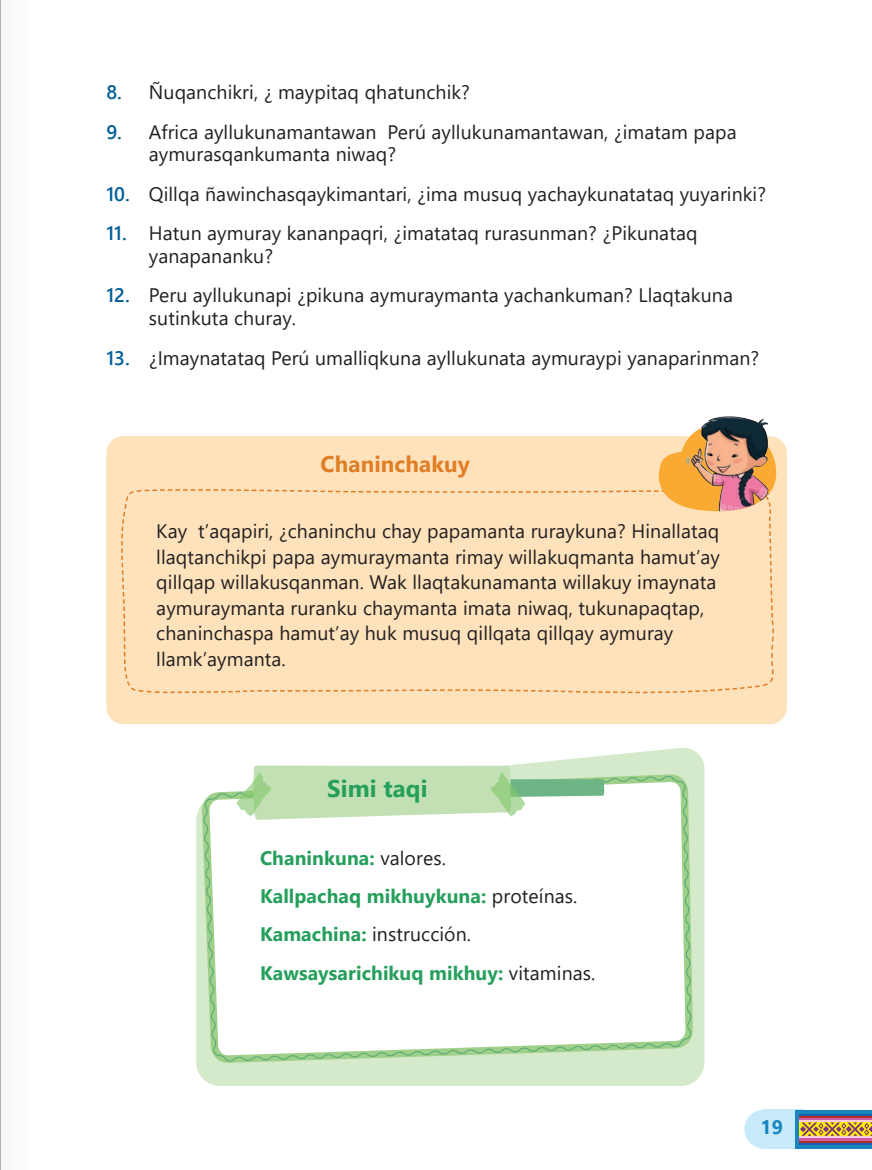
<style>
.page{position:relative;width:872px;height:1170px;background:#fff}
.page>*{position:absolute;margin:0;border:0;box-sizing:border-box;transform-origin:0 0}
.t1{font:700 24px "Segoe UI";letter-spacing:.005em;color:#269f5c}
.t2{font:700 22.5px "Segoe UI";letter-spacing:.005em;color:#e07e26}
.t3{font:19.5px/25.5px "Segoe UI";letter-spacing:.005em;color:#231f20}
.t4{font:700 19.5px/38.2px "Segoe UI";letter-spacing:.005em;color:#269f5c}
.t5{font:700 19.5px "Segoe UI";color:#1a84bf}
.s1{font-weight:600;color:#005e96}
.s2{font-weight:400;color:#231f20}
</style>
<div class="page">
<div style="left:0;top:0;width:37px;height:1169px;background:#fafafa"></div>
<hr style="left:0;top:0;width:1px;height:1169px;background:#97999c">
<div style="left:762px;top:1109px;width:42px;height:39px;background:#c6eafa"></div>
<div style="left:744px;top:1109px;width:39px;height:39px;background:#c6eafa;border-radius:50%"></div>
<svg style="left:795px;top:1110px;width:77px;height:38px"></svg>
<hr style="left:800px;top:1113px;width:72px;height:2px;background:#1b60ae">
<hr style="left:800px;top:1142px;width:72px;height:2px;background:#1b60ae">
<hr style="left:800px;top:1115px;width:72px;height:3px;background:#b82c28">
<hr style="left:800px;top:1139px;width:72px;height:3px;background:#b82c28">
<hr style="left:800px;top:1118px;width:72px;height:2px;background:#ca5da3">
<hr style="left:800px;top:1137px;width:72px;height:2px;background:#ca5da3">
<hr style="left:800px;top:1120px;width:72px;height:2px;background:#f9cdde">
<hr style="left:800px;top:1135px;width:72px;height:2px;background:#f9cdde">
<svg style="left:800px;top:1122px;width:72px;height:13px"></svg>
<svg style="left:196px;top:747px;width:508px;height:338px"></svg>
<svg style="left:197px;top:761px;width:505px;height:317px"></svg>
<svg style="left:200px;top:765px;width:498px;height:309px"></svg>
<svg style="left:236px;top:765px;width:368px;height:55px"></svg>
<div style="left:106px;top:436px;width:681px;height:288px;background:#fee2bc;border-radius:17px"></div>
<svg style="left:121px;top:526px;width:1px;height:47px"></svg>
<svg style="left:621px;top:693px;width:34px;height:1px"></svg>
<svg style="left:122px;top:489px;width:652px;height:204px"></svg>
<svg style="left:478px;top:436px;width:296px;height:79px"></svg>
<img style="left:686px;top:455px;width:91px;height:58px">
<img style="left:686px;top:416px;width:101px;height:39px">
<p class="t3" style="left:106px;top:78px;width:365px"><span class="s1">8.</span> Ñuqanchikri, ¿ maypitaq qhatunchik?</p>
<p class="t3" style="left:149px;top:119px;width:589px;line-height:22.5px;text-indent:-43px"><span class="s1">9.</span> Africa ayllukunamantawan Perú ayllukunamantawan, ¿imatam papa aymurasqankumanta niwaq?</p>
<p class="t3" style="left:106px;top:179px;width:661px"><span class="s1">10.</span> Qillqa ñawinchasqaykimantari, ¿ima musuq yachaykunatataq yuyarinki?</p>
<p class="t3" style="left:149px;top:220px;width:550px;line-height:22.5px;text-indent:-43px"><span class="s1">11.</span> Hatun aymuray kananpaqri, ¿imatataq rurasunman? ¿Pikunataq yanapananku?</p>
<p class="t3" style="left:149px;top:282px;width:585px;line-height:22.5px;text-indent:-43px"><span class="s1">12.</span> Peru ayllukunapi ¿pikuna aymuraymanta yachankuman? Llaqtakuna sutinkuta churay.</p>
<p class="t3" style="left:106px;top:343px;width:654px"><span class="s1">13.</span> ¿Imaynatataq Perú umalliqkuna ayllukunata aymuraypi yanaparinman?</p>
<p class="t2" style="left:321px;top:442px;width:151px">Chaninchakuy</p>
<p class="t3" style="left:156px;top:516px;width:565px">Kay t’aqapiri, ¿chaninchu chay papamanta ruraykuna? Hinallataq llaqtanchikpi papa aymuraymanta rimay willakuqmanta hamut’ay qillqap willakusqanman. Wak llaqtakunamanta willakuy imaynata aymuraymanta ruranku chaymanta imata niwaq, tukunapaqtap, chaninchaspa hamut’ay huk musuq qillqata qillqay aymuray llamk’aymanta.</p>
<p class="t1" style="left:327px;top:765px;width:102px">Simi taqi</p>
<p class="t4" style="left:260px;top:837px;width:337px">Chaninkuna: <span class="s2">valores.<br></span>Kallpachaq mikhuykuna: <span class="s2">proteínas.<br></span>Kamachina: <span class="s2">instrucción.<br></span>Kawsaysarichikuq mikhuy: <span class="s2">vitaminas.</span></p>
<p class="t5" style="left:760px;top:1108px;width:24px">19</p>
</div>
